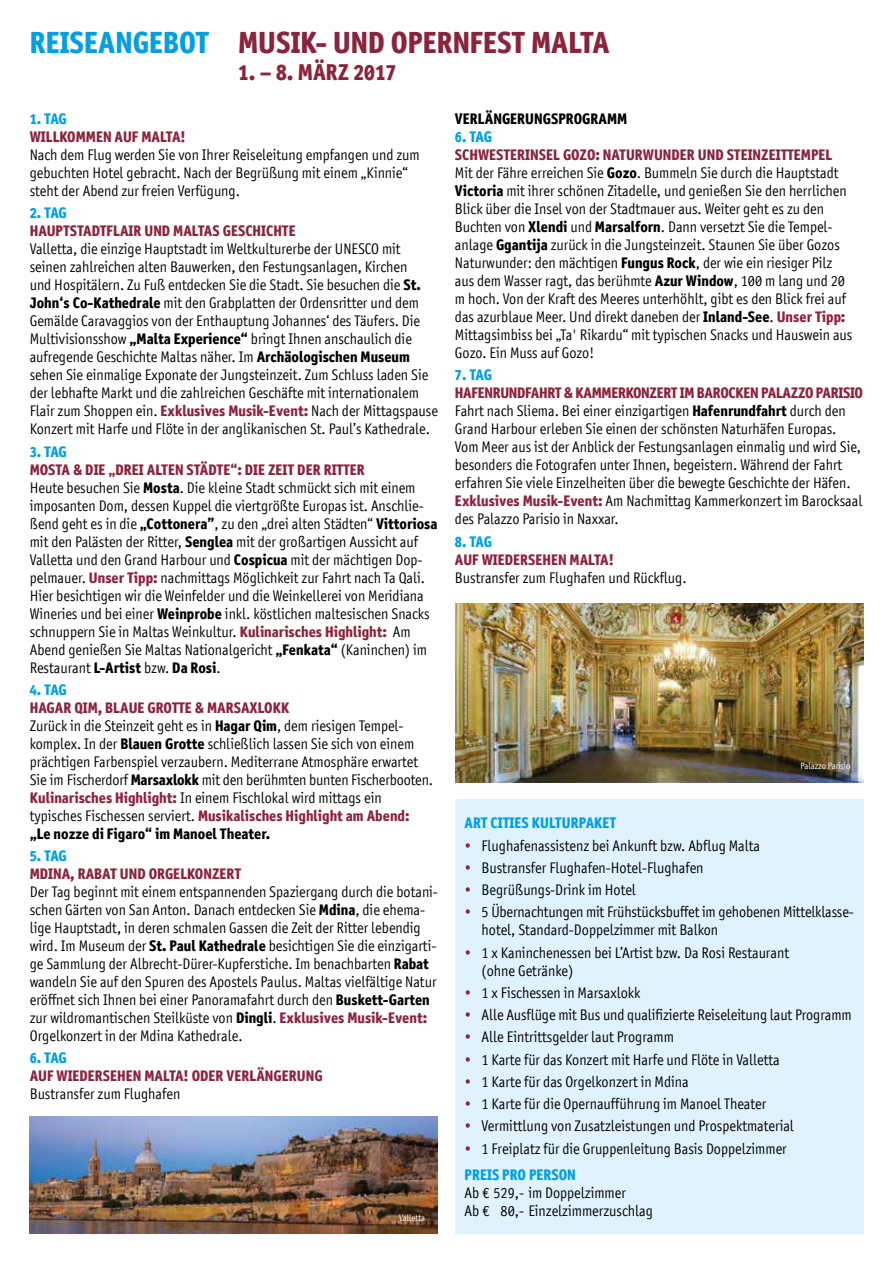
<style>
.page{position:relative;width:893px;height:1263px;background:#fff}
.page>*{position:absolute;margin:0;border:0;box-sizing:border-box;transform-origin:0 0}
.t1{font:700 30px "Axel";color:#8a233d}
.t2{font:700 22.5px "Axel";color:#8a233d}
.t3{font:15px/18px "Axel";color:#000}
.t4{font:700 15px "Axel";color:#8a233d}
.t5{font:700 15px "Axel";letter-spacing:-.02em;color:#009fe3}
.t6{font:700 15px "Axel";color:#000}
.t7{font:700 15px "Axel";color:#009fe3}
.t8{font:9px "Axel";color:#fff}
.s1{color:#009fe3}
.s2{font-weight:700}
.s3{font-weight:700;color:#8a233d}
.s4{font-weight:700;color:#009fe3}
</style>
<div class="page">
<div style="left:455px;top:799px;width:408px;height:434px;background:#dff2fd"></div>
<img style="left:455px;top:604px;width:408px;height:178px">
<img style="left:30px;top:1116px;width:408px;height:117px">
<h1 class="t1" style="left:30px;top:23px;width:581px"><span class="s1">REISEANGEBOT</span> MUSIK- UND OPERNFEST MALTA</h1>
<h2 class="t2" style="left:238px;top:58px;width:160px">1. – 8. MÄRZ 2017</h2>
<p class="t5" style="left:30px;top:109px;width:39px">1. TAG</p>
<p class="t4" style="left:30px;top:127px;width:157px">WILLKOMMEN AUF MALTA!</p>
<p class="t3" style="left:30px;top:146px;width:391px">Nach dem Flug werden Sie von Ihrer Reiseleitung empfangen und zum gebuchten Hotel gebracht. Nach der Begrüßung mit einem „Kinnie“ steht der Abend zur freien Verfügung.</p>
<p class="t5" style="left:30px;top:204px;width:39px">2. TAG</p>
<p class="t4" style="left:30px;top:222px;width:268px">HAUPTSTADTFLAIR UND MALTAS GESCHICHTE</p>
<p class="t3" style="left:30px;top:240px;width:410px">Valletta, die einzige Hauptstadt im Weltkulturerbe der UNESCO mit seinen zahlreichen alten Bauwerken, den Festungsanlagen, Kirchen<br>und Hospitälern. Zu Fuß entdecken Sie die Stadt. Sie besuchen die <span class="s2">St.<br>John‘s Co-Kathedrale</span> mit den Grabplatten der Ordensritter und dem Gemälde Caravaggios von der Enthauptung Johannes‘ des Täufers. Die Multivisionsshow <span class="s2">„Malta Experience“</span> bringt Ihnen anschaulich die aufregende Geschichte Maltas näher. Im <span class="s2">Archäologischen Museum </span>sehen Sie einmalige Exponate der Jungsteinzeit. Zum Schluss laden Sie der lebhafte Markt und die zahlreichen Geschäfte mit internationalem Flair zum Shoppen ein. <span class="s3">Exklusives Musik-Event:</span> Nach der Mittagspause Konzert mit Harfe und Flöte in der anglikanischen St. Paul’s Kathedrale.</p>
<p class="t5" style="left:30px;top:442px;width:39px">3. TAG</p>
<p class="t3" style="left:30px;top:460px;width:409px"><span class="s3">MOSTA &amp; DIE „DREI ALTEN STÄDTE“: DIE ZEIT DER RITTER<br></span>Heute besuchen Sie <span class="s2">Mosta</span>. Die kleine Stadt schmückt sich mit einem imposanten Dom, dessen Kuppel die viertgrößte Europas ist. Anschlie&shy;ßend geht es in die <span class="s2">„Cottonera”</span>, zu den „drei alten Städten“ <span class="s2">Vittoriosa </span>mit den Palästen der Ritter, <span class="s2">Senglea</span> mit der großartigen Aussicht auf Valletta und den Grand Harbour und <span class="s2">Cospicua</span> mit der mächtigen Dop&shy;pelmauer. <span class="s3">Unser Tipp:</span> nachmittags Möglichkeit zur Fahrt nach Ta Qali.<br>Hier besichtigen wir die Weinfelder und die Weinkellerei von Meridiana Wineries und bei einer <span class="s2">Weinprobe</span> inkl. köstlichen maltesischen Snacks schnuppern Sie in Maltas Weinkultur. <span class="s3">Kulinarisches Highlight:</span> Am Abend genießen Sie Maltas Nationalgericht <span class="s2">„Fenkata“</span> (Kaninchen) im Restaurant <span class="s2">L-Artist</span> bzw. <span class="s2">Da Rosi</span>.</p>
<p class="t5" style="left:30px;top:680px;width:39px">4. TAG</p>
<p class="t3" style="left:30px;top:699px;width:405px"><span class="s3">HAGAR QIM, BLAUE GROTTE &amp; MARSAXLOKK<br></span>Zurück in die Steinzeit geht es in <span class="s2">Hagar Qim</span>, dem riesigen Tempel&shy;komplex. In der <span class="s2">Blauen Grotte</span> schließlich lassen Sie sich von einem prächtigen Farbenspiel verzaubern. Mediterrane Atmosphäre erwartet Sie im Fischerdorf <span class="s2">Marsaxlokk</span> mit den berühmten bunten Fischerbooten.<br><span class="s3">Kulinarisches Highlight:</span> In einem Fischlokal wird mittags ein typisches Fischessen serviert. <span class="s3">Musikalisches Highlight am Abend: </span><span class="s2">„Le nozze di Figaro“ im Manoel Theater.</span></p>
<p class="t5" style="left:30px;top:846px;width:39px">5. TAG</p>
<p class="t4" style="left:30px;top:864px;width:213px">MDINA, RABAT UND ORGELKONZERT</p>
<p class="t3" style="left:30px;top:883px;width:410px">Der Tag beginnt mit einem entspannenden Spaziergang durch die botani&shy;schen Gärten von San Anton. Danach entdecken Sie <span class="s2">Mdina</span>, die ehema&shy;lige Hauptstadt, in deren schmalen Gassen die Zeit der Ritter lebendig wird. Im Museum der <span class="s2">St. Paul Kathedrale</span> besichtigen Sie die einzigarti&shy;ge Sammlung der Albrecht-Dürer-Kupferstiche. Im benachbarten <span class="s2">Rabat </span>wandeln Sie auf den Spuren des Apostels Paulus. Maltas vielfältige Natur eröffnet sich Ihnen bei einer Panoramafahrt durch den <span class="s2">Buskett-Garten </span>zur wildromantischen Steilküste von <span class="s2">Dingli</span>. <span class="s3">Exklusives Musik-Event:<br></span>Orgelkonzert in der Mdina Kathedrale.</p>
<p class="t5" style="left:30px;top:1049px;width:39px">6. TAG</p>
<p class="t4" style="left:30px;top:1067px;width:294px">AUF WIEDERSEHEN MALTA! ODER VERLÄNGERUNG</p>
<p class="t3" style="left:30px;top:1085px;width:152px">Bustransfer zum Flughafen</p>
<p class="t6" style="left:455px;top:109px;width:174px">VERLÄNGERUNGSPROGRAMM</p>
<p class="t5" style="left:455px;top:127px;width:39px">6. TAG</p>
<p class="t3" style="left:455px;top:146px;width:399px"><span class="s3">SCHWESTERINSEL GOZO: NATURWUNDER UND STEINZEITTEMPEL </span>Mit der Fähre erreichen Sie <span class="s2">Gozo</span>. Bummeln Sie durch die Hauptstadt <span class="s2">Victoria</span> mit ihrer schönen Zitadelle, und genießen Sie den herrlichen Blick über die Insel von der Stadtmauer aus. Weiter geht es zu den Buchten von <span class="s2">Xlendi</span> und <span class="s2">Marsalforn</span>. Dann versetzt Sie die Tempel&shy;anlage <span class="s2">Ggantija</span> zurück in die Jungsteinzeit. Staunen Sie über Gozos Naturwunder: den mächtigen <span class="s2">Fungus Rock</span>, der wie ein riesiger Pilz aus dem Wasser ragt, das berühmte <span class="s2">Azur Window</span>, 100 m lang und 20 m hoch. Von der Kraft des Meeres unterhöhlt, gibt es den Blick frei auf das azurblaue Meer. Und direkt daneben der <span class="s2">Inland-See</span>. <span class="s3">Unser Tipp:<br></span>Mittagsimbiss bei „Ta' Rikardu“ mit typischen Snacks und Hauswein aus Gozo. Ein Muss auf Gozo!</p>
<p class="t5" style="left:455px;top:366px;width:39px">7. TAG</p>
<p class="t3" style="left:455px;top:384px;width:410px"><span class="s3">HAFENRUNDFAHRT &amp; KAMMERKONZERT IM BAROCKEN PALAZZO PARISIO </span>Fahrt nach Sliema. Bei einer einzigartigen <span class="s2">Hafenrundfahrt</span> durch den Grand Harbour erleben Sie einen der schönsten Naturhäfen Europas.<br>Vom Meer aus ist der Anblick der Festungsanlagen einmalig und wird Sie, besonders die Fotografen unter Ihnen, begeistern. Während der Fahrt erfahren Sie viele Einzelheiten über die bewegte Geschichte der Häfen.<br><span class="s3">Exklusives Musik-Event:</span> Am Nachmittag Kammerkonzert im Barocksaal des Palazzo Parisio in Naxxar.</p>
<p class="t5" style="left:455px;top:532px;width:39px">8. TAG</p>
<p class="t4" style="left:455px;top:550px;width:160px">AUF WIEDERSEHEN MALTA!</p>
<p class="t3" style="left:455px;top:568px;width:233px">Bustransfer zum Flughafen und Rückflug.</p>
<p class="t8" style="left:801px;top:761px;width:51px">Palazzo Parisio</p>
<p class="t7" style="left:465px;top:814px;width:153px">ART CITIES KULTURPAKET</p>
<p class="t3" style="left:465px;top:836px;width:297px"><span class="s3">•</span> Flughafenassistenz bei Ankunft bzw. Abflug Malta</p>
<p class="t3" style="left:465px;top:859px;width:240px"><span class="s3">•</span> Bustransfer Flughafen-Hotel-Flughafen</p>
<p class="t3" style="left:465px;top:881px;width:173px"><span class="s3">•</span> Begrüßungs-Drink im Hotel</p>
<p class="t3" style="left:482px;top:903px;width:374px;text-indent:-17px"><span class="s3">•</span> 5 Übernachtungen mit Frühstücksbuffet im gehobenen Mittelklasse&shy;hotel, Standard-Doppelzimmer mit Balkon</p>
<p class="t3" style="left:482px;top:943px;width:309px;text-indent:-17px"><span class="s3">•</span> 1 x Kaninchenessen bei L’Artist bzw. Da Rosi Restaurant (ohne Getränke)</p>
<p class="t3" style="left:465px;top:984px;width:177px"><span class="s3">•</span> 1 x Fischessen in Marsaxlokk</p>
<p class="t3" style="left:465px;top:1006px;width:389px"><span class="s3">•</span> Alle Ausflüge mit Bus und qualifizierte Reiseleitung laut Programm</p>
<p class="t3" style="left:465px;top:1028px;width:211px"><span class="s3">•</span> Alle Eintrittsgelder laut Programm</p>
<p class="t3" style="left:465px;top:1050px;width:317px"><span class="s3">•</span> 1 Karte für das Konzert mit Harfe und Flöte in Valletta</p>
<p class="t3" style="left:465px;top:1073px;width:226px"><span class="s3">•</span> 1 Karte für das Orgelkonzert in Mdina</p>
<p class="t3" style="left:465px;top:1095px;width:303px"><span class="s3">•</span> 1 Karte für die Opernaufführung im Manoel Theater</p>
<p class="t3" style="left:465px;top:1117px;width:331px"><span class="s3">•</span> Vermittlung von Zusatzleistungen und Prospektmaterial</p>
<p class="t3" style="left:465px;top:1135px;width:324px;line-height:26.5px"><span class="s3">•</span> 1 Freiplatz für die Gruppenleitung Basis Doppelzimmer<br><span class="s4">PREIS PRO PERSON</span></p>
<p class="t3" style="left:465px;top:1184px;width:190px">Ab € 529,- im Doppelzimmer<br>Ab € 80,- Einzelzimmerzuschlag</p>
<p class="t8" style="left:399px;top:1212px;width:28px">Valletta</p>
</div>
